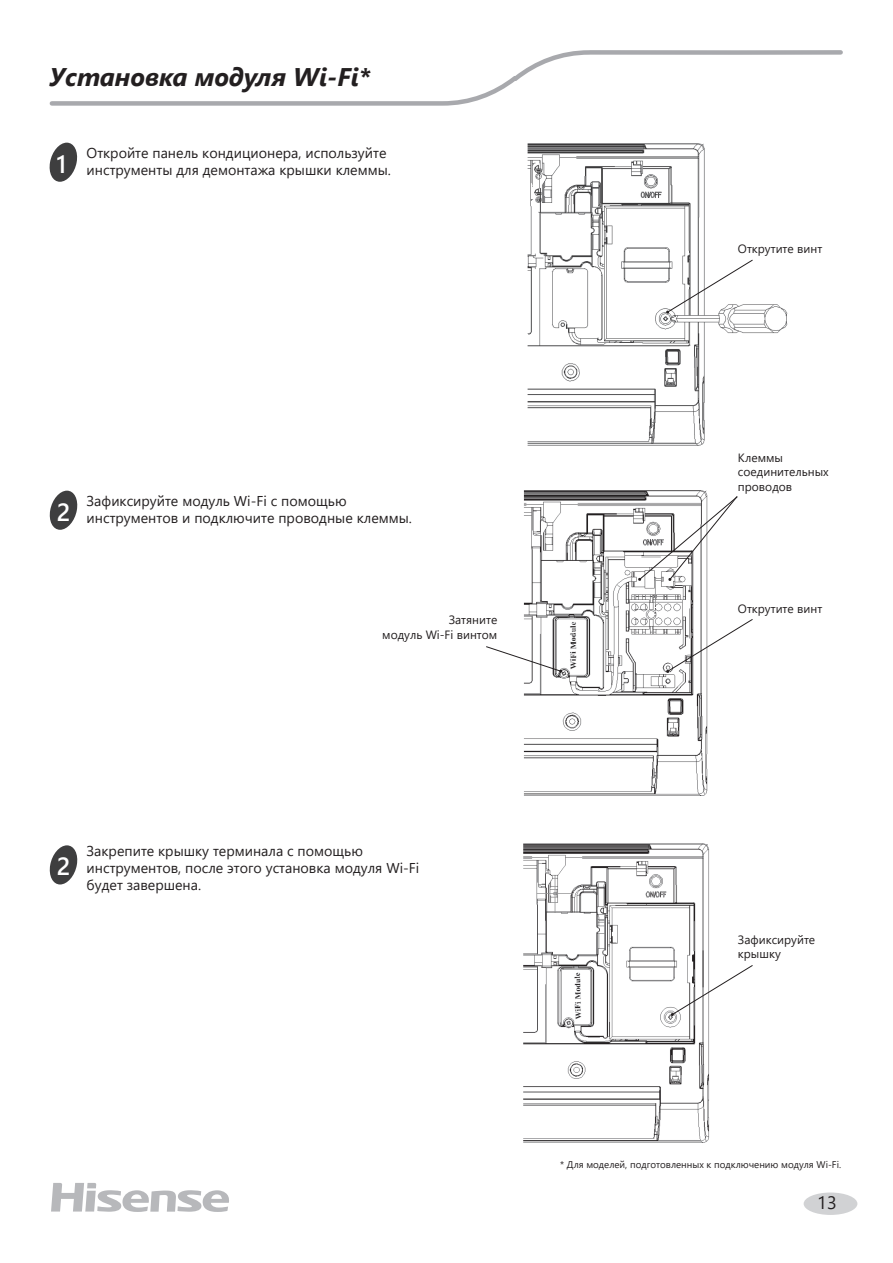
<style>
.page{position:relative;width:893px;height:1263px;background:#fff}
.page>*{position:absolute;margin:0;border:0;box-sizing:border-box;transform-origin:0 0}
.t1{font:italic 700 25.5px "Segoe UI";color:#231f20}
.t2{font:600 24.75px "Segoe UI";color:#fff}
.t3{font:18px "Segoe UI";color:#231f20}
.t4{font:14.25px/17.1px "Segoe UI";color:#231f20}
.t5{font:12px/14.4px "Segoe UI";color:#231f20}
.t6{font:9.75px "Segoe UI";color:#231f20}
</style>
<div class="page">
<div style="left:804px;top:1192px;width:53px;height:23px;background:#d1d2d4;border-radius:50%"></div>
<svg style="left:51px;top:1183px;width:178px;height:29px"></svg>
<svg style="left:49px;top:50px;width:794px;height:56px"></svg>
<svg style="left:49px;top:491px;width:29px;height:39px"></svg>
<svg style="left:49px;top:143px;width:29px;height:39px"></svg>
<img style="left:527px;top:143px;width:261px;height:303px">
<svg style="left:666px;top:259px;width:87px;height:55px"></svg>
<svg style="left:49px;top:845px;width:29px;height:39px"></svg>
<img style="left:523px;top:843px;width:186px;height:300px">
<svg style="left:671px;top:964px;width:82px;height:52px"></svg>
<img style="left:523px;top:490px;width:185px;height:306px">
<svg style="left:666px;top:618px;width:87px;height:55px"></svg>
<svg style="left:486px;top:646px;width:76px;height:27px"></svg>
<svg style="left:638px;top:495px;width:100px;height:86px"></svg>
<h1 class="t1" style="left:50px;top:52px;width:322px">Установка модуля Wi-Fi*</h1>
<h2 class="t2" style="left:57px;top:140px;width:11px">1</h2>
<p class="t4" style="left:87px;top:143px;width:306px">Oткройте панель кондиционера, используйте инструменты для демонтажа крышки клеммы.</p>
<h2 class="t2" style="left:57px;top:488px;width:15px">2</h2>
<p class="t4" style="left:87px;top:491px;width:327px">Зафиксируйте модуль Wi-Fi с помощью инструментов и подключите проводные клеммы.</p>
<p class="t5" style="left:382px;top:612px;width:117px;text-align:right">Затяните<br>модуль Wi-Fi винтом</p>
<p class="t5" style="left:738px;top:241px;width:86px">Открутите винт</p>
<p class="t5" style="left:738px;top:449px;width:92px">Клеммы соединительных проводов</p>
<p class="t5" style="left:738px;top:600px;width:86px">Открутите винт</p>
<h2 class="t2" style="left:57px;top:843px;width:15px">2</h2>
<p class="t4" style="left:87px;top:841px;width:334px">Закрепите крышку терминала с помощью инструментов, после этого установка модуля Wi-Fi будет завершена.</p>
<p class="t5" style="left:738px;top:931px;width:79px">Зафиксируйте крышку</p>
<p class="t6" style="left:560px;top:1155px;width:283px">* Для моделей, подготовленных к подключению модуля Wi-Fi.</p>
<p class="t3" style="left:817px;top:1186px;width:21px">13</p>
</div>
